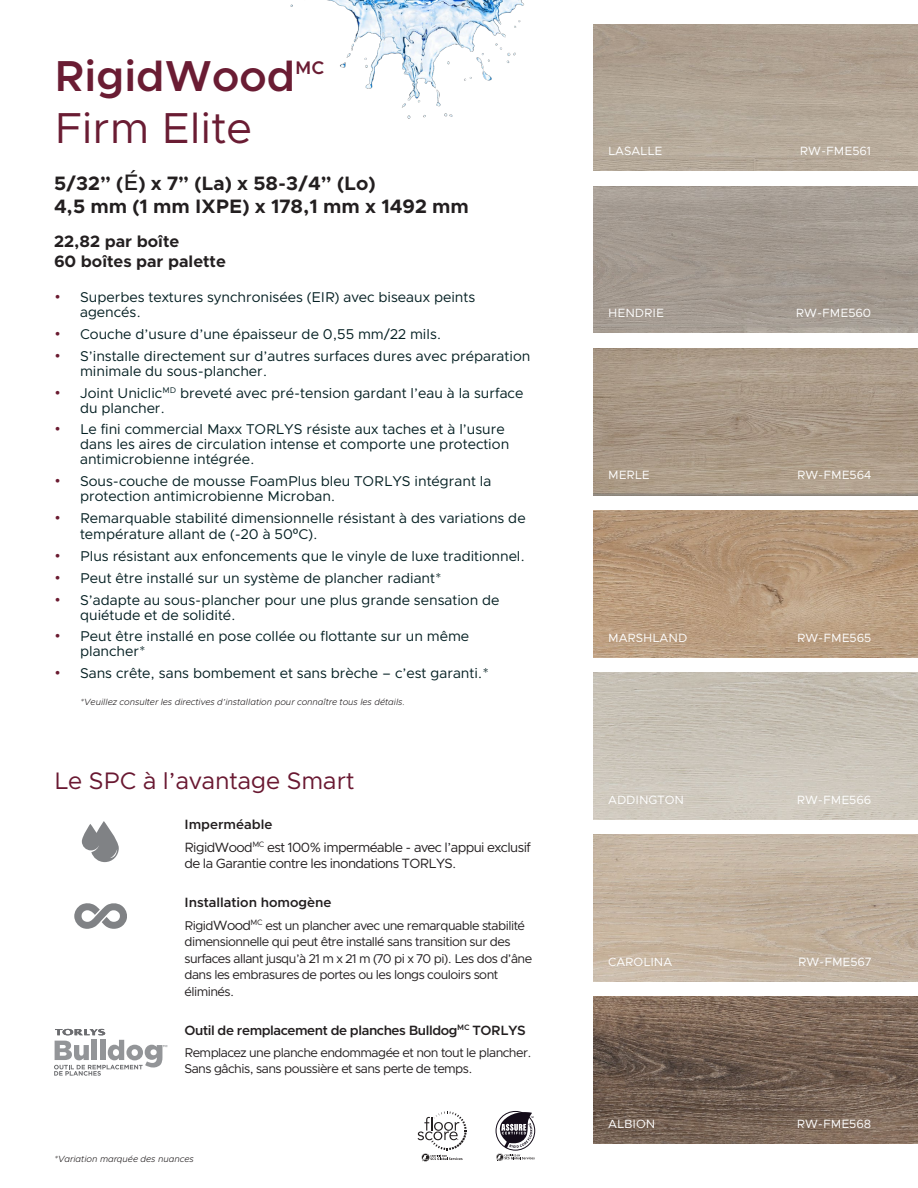
<style>
.page{position:relative;width:918px;height:1188px;background:#fff}
.page>*{position:absolute;margin:0;border:0;box-sizing:border-box;transform-origin:0 0}
.t1{font:600 43.5px "Clarity City";color:#6a1c33}
.t2{font:43.5px "Clarity City";color:#6a1c33}
.t3{font:24px "Clarity City";color:#691831}
.t4{font:700 19.5px/23.4px "Clarity City";color:#231f20}
.t5{font:600 18.3px "Clarity City";color:#6a1c33}
.t6{font:700 16.5px "Clarity City";color:#231f20}
.t7{font:14.25px/15px "Clarity City";color:#041f22}
.t8{font:13.5px/16.5px "Clarity City";letter-spacing:-.04em;color:#231f20}
.t9{font:600 13.5px "Clarity City";letter-spacing:-.03em;color:#231f20}
.t10{font:600 13.5px "Clarity City";color:#231f20}
.t11{font:12.75px/16.5px "Clarity City";letter-spacing:-.04em;color:#231f20}
.t12{font:12px "Clarity City";color:#fff}
.t13{font:italic 300 9px "Clarity City";color:#231f20}
.s1{font-weight:500;font-size:22.5px}
.s2{font-family:"Gotham HTF";font-weight:300;font-size:15px;color:#6b1b31}
.s3{font-family:"Calibri"}
.s4{font-size:13.5px}
</style>
<div class="page">
<img style="left:290px;top:0;width:234px;height:119px">
<svg style="left:418px;top:1111px;width:49px;height:50px"></svg>
<div style="left:496px;top:1111px;width:39px;height:39px;border:1px solid #140c19;border-radius:50%"></div>
<svg style="left:496px;top:1112px;width:39px;height:49px"></svg>
<svg style="left:54px;top:1029px;width:114px;height:47px"></svg>
<svg style="left:82px;top:821px;width:37px;height:41px"></svg>
<svg style="left:74px;top:903px;width:53px;height:26px"></svg>
<img style="left:593px;top:186px;width:325px;height:147px">
<img style="left:593px;top:348px;width:325px;height:147px">
<img style="left:593px;top:510px;width:325px;height:147px">
<img style="left:593px;top:672px;width:325px;height:147px">
<img style="left:593px;top:834px;width:325px;height:147px">
<img style="left:593px;top:997px;width:325px;height:146px">
<p class="t1" style="left:54px;top:48px;width:243px">RigidWood</p>
<p class="t5" style="left:295px;top:56px;width:31px">MC</p>
<p class="t2" style="left:54px;top:101px;width:199px">Firm Elite</p>
<p class="t4" style="left:54px;top:172px;width:416px">5/32” (<span class="s1">É</span>) x 7” (La) x 58-3/4” (Lo)<br>4,5 mm (1 mm IXPE) x 178,1 mm x 1492 mm</p>
<p class="t6" style="left:54px;top:231px;width:127px">22,82 par boîte</p>
<p class="t6" style="left:54px;top:250px;width:173px">60 boîtes par palette</p>
<p class="t7" style="left:80px;top:290px;width:397px;text-indent:-26px"><span class="s2">•</span> Superbes textures synchronisées (EIR) avec biseaux peints agencés.</p>
<p class="t7" style="left:54px;top:327px;width:389px"><span class="s2">•</span> Couche d’usure d’une épaisseur de 0,55 mm/22 mils.</p>
<p class="t7" style="left:80px;top:348px;width:452px;text-indent:-26px"><span class="s2">•</span> S’installe directement sur d’autres surfaces dures avec préparation minimale du sous-plancher.</p>
<p class="t7" style="left:80px;top:385px;width:445px;text-indent:-26px"><span class="s2">•</span> Joint Uniclic<sup>MD</sup> breveté avec pré-tension gardant l’eau à la surface du plancher.</p>
<p class="t7" style="left:80px;top:422px;width:431px;text-indent:-26px"><span class="s2">•</span> Le fini commercial Maxx TORLYS résiste aux taches et à l’usure dans les aires de circulation intense et comporte une protection antimicrobienne intégrée.</p>
<p class="t7" style="left:80px;top:474px;width:413px;text-indent:-26px"><span class="s2">•</span> Sous-couche de mousse FoamPlus bleu TORLYS intégrant la protection antimicrobienne Microban.</p>
<p class="t7" style="left:80px;top:510px;width:447px;line-height:16.5px;text-indent:-26px"><span class="s2">•</span> Remarquable stabilité dimensionnelle résistant à des variations de température allant de (-20 à 50<span class="s3">⁰</span>C).</p>
<p class="t7" style="left:54px;top:549px;width:473px"><span class="s2">•</span> Plus résistant aux enfoncements que le vinyle de luxe traditionnel.</p>
<p class="t7" style="left:54px;top:570px;width:389px"><span class="s2">•</span> Peut être installé sur un système de plancher radiant*</p>
<p class="t7" style="left:80px;top:592px;width:421px;text-indent:-26px"><span class="s2">•</span> S’adapte au sous-plancher pour une plus grande sensation de quiétude et de solidité.</p>
<p class="t7" style="left:80px;top:629px;width:391px;text-indent:-26px"><span class="s2">•</span> Peut être installé en pose collée ou flottante sur un même plancher*</p>
<p class="t7" style="left:54px;top:666px;width:437px"><span class="s2">•</span> Sans crête, sans bombement et sans brèche – c’est garanti.*</p>
<p class="t13" style="left:80px;top:696px;width:327px">*Veuillez consulter les directives d’installation pour connaître tous les détails.</p>
<p class="t3" style="left:54px;top:765px;width:302px">Le SPC à l’avantage Smart</p>
<p class="t10" style="left:184px;top:816px;width:89px">Imperméable</p>
<p class="t8" style="left:184px;top:839px;width:348px">RigidWood<sup>MC</sup> est 100% imperméable - avec l’appui exclusif de la Garantie contre les inondations TORLYS.</p>
<p class="t10" style="left:184px;top:894px;width:149px">Installation homogène</p>
<p class="t11" style="left:184px;top:917px;width:349px">Rigid<span class="s4">Wood</span><sup>MC</sup> est un plancher avec une remarquable stabilité dimensionnelle qui peut être installé sans transition sur des surfaces allant jusqu’à 21 m x 21 m (70 pi x 70 pi). Les dos d’âne dans les embrasures de portes ou les longs couloirs sont éliminés.</p>
<p class="t9" style="left:184px;top:1022px;width:343px">Outil de remplacement de planches Bulldog<sup>MC</sup> TORLYS</p>
<p class="t11" style="left:184px;top:1044px;width:349px">Remplacez une planche endommagée et non tout le plancher.<br>Sans gâchis, sans poussière et sans perte de temps.</p>
<p class="t13" style="left:54px;top:1154px;width:141px">*Variation marquée des nuances</p>
<p class="t12" style="left:608px;top:144px;width:56px">LASALLE</p>
<p class="t12" style="left:800px;top:144px;width:73px">RW-FME561</p>
<p class="t12" style="left:608px;top:306px;width:57px">HENDRIE</p>
<p class="t12" style="left:796px;top:306px;width:77px">RW-FME560</p>
<p class="t12" style="left:608px;top:468px;width:43px">MERLE</p>
<p class="t12" style="left:797px;top:468px;width:75px">RW-FME564</p>
<p class="t12" style="left:608px;top:630px;width:81px">MARSHLAND</p>
<p class="t12" style="left:797px;top:630px;width:76px">RW-FME565</p>
<p class="t12" style="left:608px;top:792px;width:77px">ADDINGTON</p>
<p class="t12" style="left:797px;top:792px;width:76px">RW-FME566</p>
<p class="t12" style="left:608px;top:954px;width:66px">CAROLINA</p>
<p class="t12" style="left:798px;top:954px;width:75px">RW-FME567</p>
<p class="t12" style="left:608px;top:1116px;width:49px">ALBION</p>
<p class="t12" style="left:797px;top:1116px;width:76px">RW-FME568</p>
</div>
